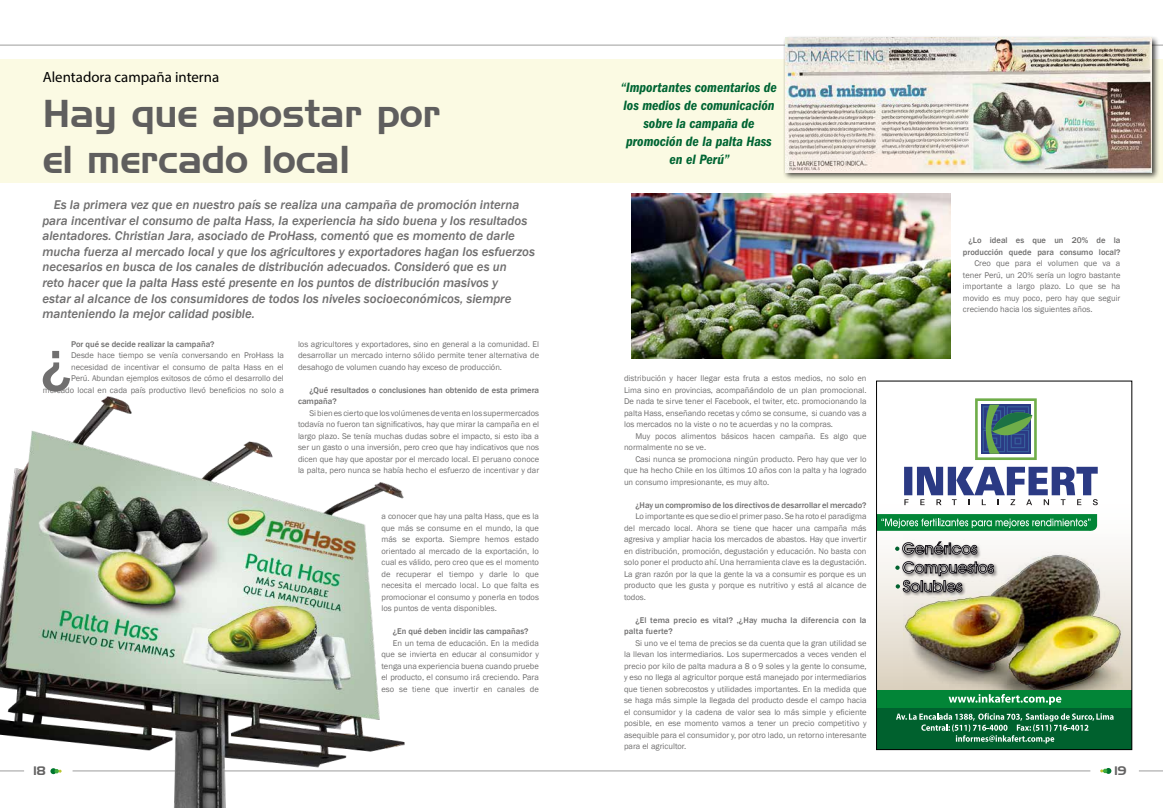
<style>
.page{position:relative;width:1163px;height:808px;background:#fff}
.page>*{position:absolute;margin:0;border:0;box-sizing:border-box;transform-origin:0 0}
.t1{font:500 60.3px "Franklin Gothic";color:#706f6f}
.t2{font:37.8px/45.4px "Handel Gothic BT";color:#5f5e5e}
.t3{font:14.9px "Myriad Pro";color:#000}
.t4{font:14px/18px "ITC Franklin Gothic Std Dm Cd It";color:#006533;text-align:center}
.t5{font:italic 500 13px/15.6px "Franklin Gothic";color:#706f6f}
.t6{font:12px "Handel Gothic BT";color:#646363}
.t7{font:8.5px/11.5px "Franklin Gothic";color:#706f6f;text-align:justify}
.t8{font:500 8.5px/11.5px "Franklin Gothic";color:#706f6f}
.t9{font:500 8.5px/11.5px "Franklin Gothic";letter-spacing:.02em;color:#706f6f}
</style>
<div class="page">
<hr style="left:73px;top:771px;width:1017px;height:1px;background:#9d9d9c">
<hr style="left:0;top:45px;width:1162px;height:1px;background:#9d9d9c">
<svg style="left:1139px;top:771px;width:23px;height:1px"></svg>
<div style="left:0;top:59px;width:1162px;height:124px;background:#fbfae3"></div>
<img style="left:0;top:396px;width:425px;height:412px">
<svg style="left:877px;top:383px;width:221px;height:307px"></svg>
<img style="left:903px;top:534px;width:227px;height:156px">
<svg style="left:903px;top:467px;width:194px;height:38px"></svg>
<svg style="left:974px;top:398px;width:62px;height:62px"></svg>
<svg style="left:877px;top:514px;width:220px;height:17px;background:#2a9857"></svg>
<img style="left:899px;top:539px;width:83px;height:20px">
<svg style="left:894px;top:541px;width:83px;height:14px"></svg>
<img style="left:899px;top:559px;width:100px;height:23px">
<img style="left:900px;top:592px;width:67px;height:6px">
<svg style="left:895px;top:561px;width:98px;height:31px;background:#a9a7a5"></svg>
<div style="left:876px;top:707px;width:255px;height:43px;background:#00612e"></div>
<svg style="left:896px;top:713px;width:217px;height:30px"></svg>
<div style="left:876px;top:690px;width:255px;height:17px;background:#028537"></div>
<svg style="left:948px;top:694px;width:113px;height:11px"></svg>
<div style="left:875px;top:381px;width:257px;height:369px;border:1px solid #000"></div>
<img style="left:631px;top:194px;width:319px;height:164px">
<div style="left:782px;top:35px;width:377px;height:146px;background:#000;opacity:.75"></div>
<img style="left:785px;top:38px;width:366px;height:134px">
<svg style="left:1100px;top:768px;width:11px;height:6px"></svg>
<svg style="left:50px;top:768px;width:12px;height:6px"></svg>
<h3 class="t3" style="left:43px;top:68px;width:178px">Alentadora campaña interna</h3>
<h2 class="t2" style="left:43px;top:91px;width:399px">Hay que apostar por el mercado local</h2>
<p class="t5" style="left:42px;top:197px;width:494px;text-indent:11px">Es la primera vez que en nuestro país se realiza una campaña de promoción interna para incentivar el consumo de palta Hass, la experiencia ha sido buena y los resultados alentadores. Christian Jara, asociado de ProHass, comentó que es momento de darle mucha fuerza al mercado local y que los agricultores y exportadores hagan los esfuerzos necesarios en busca de los canales de distribución adecuados. Consideró que es un<br>reto hacer que la palta Hass esté presente en los puntos de distribución masivos y<br>estar al alcance de los consumidores de todos los niveles socioeconómicos, siempre manteniendo la mejor calidad posible.</p>
<h1 class="t1" style="left:41px;top:324px;width:32px">¿</h1>
<p class="t8" style="left:71px;top:338px;width:145px">Por qué se decide realizar la campaña?</p>
<p class="t7" style="left:43px;top:350px;width:242px;text-align:right">Desde hace tiempo se venía conversando en ProHass la necesidad de incentivar el consumo de palta Hass en el<br>Perú. Abundan ejemplos exitosos de cómo el desarrollo del mercado local en cada país productivo llevó beneficios no solo a</p>
<p class="t7" style="left:298px;top:338px;width:242px">los agricultores y exportadores, sino en general a la comunidad. El desarrollar un mercado interno sólido permite tener alternativa de desahogo de volumen cuando hay exceso de producción.</p>
<p class="t8" style="left:298px;top:384px;width:242px;text-indent:11px">¿Qué resultados o conclusiones han obtenido de esta primera campaña?</p>
<p class="t7" style="left:298px;top:407px;width:242px;text-indent:11px">Si bien es cierto que los volúmenes de venta en los supermercados todavía no fueron tan significativos, hay que mirar la campaña en el largo plazo. Se tenía muchas dudas sobre el impacto, si esto iba a ser un gasto o una inversión, pero creo que hay indicativos que nos dicen que hay que apostar por el mercado local. El peruano conoce la palta, pero nunca se había hecho el esfuerzo de incentivar y dar</p>
<p class="t7" style="left:381px;top:511px;width:159px">a conocer que hay una palta Hass, que es la que más se consume en el mundo, la que más se exporta. Siempre hemos estado orientado al mercado de la exportación, lo cual es válido, pero creo que es el momento de recuperar el tiempo y darle lo que necesita el mercado local. Lo que falta es promocionar el consumo y ponerla en todos los puntos de venta disponibles.</p>
<p class="t8" style="left:393px;top:626px;width:137px">¿En qué deben incidir las campañas?</p>
<p class="t7" style="left:381px;top:637px;width:159px;text-indent:11px">En un tema de educación. En la medida que se invierta en educar al consumidor y tenga una experiencia buena cuando pruebe el producto, el consumo irá creciendo. Para eso se tiene que invertir en canales de</p>
<h3 class="t4" style="left:621px;top:78px;width:158px">“Importantes comentarios de los medios de comunicación sobre la campaña de promoción de la palta Hass en el Perú”</h3>
<p class="t7" style="left:624px;top:373px;width:244px">distribución y hacer llegar esta fruta a estos medios, no solo en Lima sino en provincias, acompañándolo de un plan promocional.<br>De nada te sirve tener el Facebook, el twiter, etc. promocionando la palta Hass, enseñando recetas y cómo se consume, si cuando vas a los mercados no la viste o no te acuerdas y no la compras.</p>
<p class="t7" style="left:624px;top:430px;width:244px;text-indent:11px">Muy pocos alimentos básicos hacen campaña. Es algo que normalmente no se ve.</p>
<p class="t7" style="left:624px;top:453px;width:244px;text-indent:11px">Casi nunca se promociona ningún producto. Pero hay que ver lo que ha hecho Chile en los últimos 10 años con la palta y ha logrado un consumo impresionante, es muy alto.</p>
<p class="t8" style="left:635px;top:499px;width:233px">¿Hay un compromiso de los directivos de desarrollar el mercado?</p>
<p class="t7" style="left:624px;top:511px;width:244px;text-indent:11px">Lo importante es que se dio el primer paso. Se ha roto el paradigma del mercado local. Ahora se tiene que hacer una campaña más agresiva y ampliar hacia los mercados de abastos. Hay que invertir en distribución, promoción, degustación y educación. No basta con solo poner el producto ahí. Una herramienta clave es la degustación.<br>La gran razón por la que la gente la va a consumir es porque es un producto que les gusta y porque es nutritivo y está al alcance de todos.</p>
<p class="t9" style="left:624px;top:614px;width:244px;text-indent:11px">¿El tema precio es vital? ,¿Hay mucha la diferencia con la palta fuerte?</p>
<p class="t7" style="left:624px;top:637px;width:244px;text-indent:11px">Si uno ve el tema de precios se da cuenta que la gran utilidad se la llevan los intermediarios. Los supermercados a veces venden el precio por kilo de palta madura a 8 o 9 soles y la gente lo consume, y eso no llega al agricultor porque está manejado por intermediarios que tienen sobrecostos y utilidades importantes. En la medida que se haga más simple la llegada del producto desde el campo hacia el consumidor y la cadena de valor sea lo más simple y eficiente posible, en ese momento vamos a tener un precio competitivo y asequible para el consumidor y, por otro lado, un retorno interesante para el agricultor.</p>
<p class="t8" style="left:962px;top:235px;width:159px;text-align:right">¿Lo ideal es que un 20% de la producción quede para consumo local?</p>
<p class="t7" style="left:962px;top:258px;width:159px;text-indent:11px">Creo que para el volumen que va a tener Perú, un 20% sería un logro bastante importante a largo plazo. Lo que se ha movido es muy poco, pero hay que seguir creciendo hacia los siguientes años.</p>
<h3 class="t6" style="left:34px;top:763px;width:14px">18</h3>
<h3 class="t6" style="left:1114px;top:763px;width:13px">19</h3>
</div>
